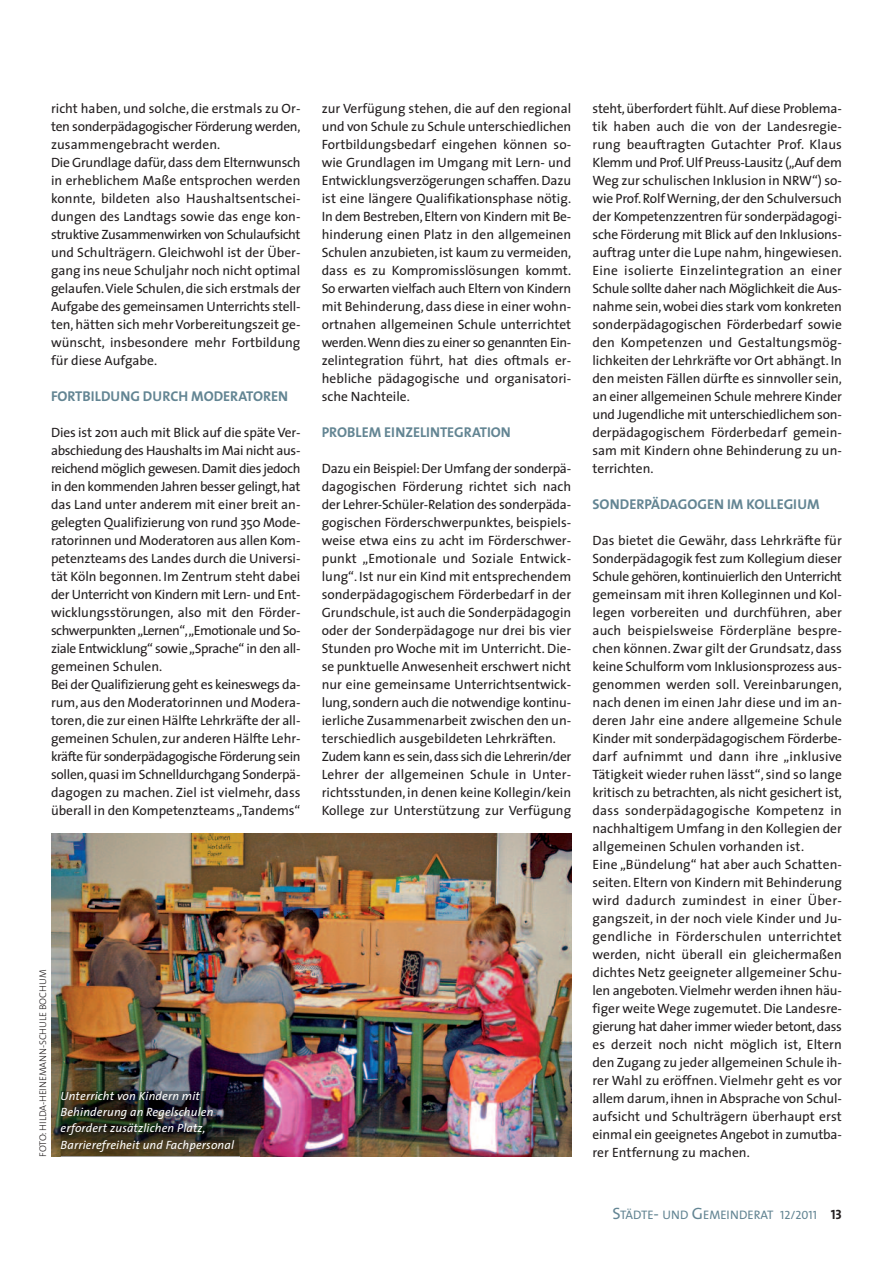
<style>
.page{position:relative;width:893px;height:1263px;background:#fff}
.page>*{position:absolute;margin:0;border:0;box-sizing:border-box;transform-origin:0 0}
.t1{font:700 14.25px "The Sans";color:#638593}
.t2{font:13.5px/18px "The Sans";color:#231f20}
.t3{font:12.3px "The Sans";color:#638593}
.t4{font:italic 12px/16.2px "The Sans";letter-spacing:.01em;color:#fff}
.t5{font:300 9.75px "The Sans";letter-spacing:-.01em;color:#231f20}
.s1{font-size:16.5px}
.s2{font-family:"The Sans Caps";font-size:12px}
.s3{font-family:"The Sans Bold Caps";font-size:13.5px;color:#231f20}
</style>
<div class="page">
<img style="left:51px;top:834px;width:520px;height:323px">
<hr style="left:61px;top:1156px;width:179px;height:1px;background:#a8a9ad">
<img style="left:61px;top:1091px;width:179px;height:65px">
<p class="t2" style="left:51px;top:100px;width:251px">richt haben, und solche, die erstmals zu Or&shy;ten sonderpädagogischer Förderung werden, zusammengebracht werden.<br>Die Grundlage dafür,dass dem Elternwunsch in erheblichem Maße entsprochen werden konnte, bildeten also Haushaltsentschei&shy;dungen des Landtags sowie das enge kon&shy;struktive Zusammenwirken von Schulaufsicht und Schulträgern. Gleichwohl ist der Über&shy;gang ins neue Schuljahr noch nicht optimal gelaufen.Viele Schulen,die sich erstmals der Aufgabe des gemeinsamen Unterrichts stell&shy;ten,hätten sich mehr Vorbereitungszeit ge&shy;wünscht, insbesondere mehr Fortbildung für diese Aufgabe.</p>
<p class="t1" style="left:51px;top:390px;width:239px">FORTBILDUNG DURCH MODERATOREN</p>
<p class="t2" style="left:51px;top:424px;width:251px">Dies ist 2011 auch mit Blick auf die späte Ver&shy;abschiedung des Haushalts im Mai nicht aus&shy;reichend möglich gewesen.Damit dies jedoch in den kommenden Jahren besser gelingt,hat das Land unter anderem mit einer breit an&shy;gelegten Qualifizierung von rund 350 Mode&shy;ratorinnen und Moderatoren aus allen Kom&shy;petenzteams des Landes durch die Universi&shy;tät Köln begonnen. Im Zentrum steht dabei der Unterricht von Kindern mit Lern- und Ent&shy;wicklungsstörungen, also mit den Förder&shy;schwerpunkten„Lernen“,„Emotionale und So&shy;ziale Entwicklung“ sowie„Sprache“ in den all&shy;gemeinen Schulen.<br>Bei der Qualifizierung geht es keineswegs da&shy;rum, aus den Moderatorinnen und Modera&shy;toren,die zur einen Hälfte Lehrkräfte der all&shy;gemeinen Schulen, zur anderen Hälfte Lehr&shy;kräfte für sonderpädagogische Förderung sein sollen,quasi im Schnelldurchgang Sonderpä&shy;dagogen zu machen. Ziel ist vielmehr, dass überall in den Kompetenzteams „Tandems“</p>
<p class="t2" style="left:322px;top:100px;width:251px;text-align:justify">zur Verfügung stehen, die auf den regional und von Schule zu Schule unterschiedlichen Fortbildungsbedarf eingehen können so&shy;wie Grundlagen im Umgang mit Lern- und Entwicklungsverzögerungen schaffen.Dazu ist eine längere Qualifikationsphase nötig.<br>In dem Bestreben,Eltern von Kindern mit Be&shy;hinderung einen Platz in den allgemeinen Schulen anzubieten,ist kaum zu vermeiden, dass es zu Kompromisslösungen kommt.<br>So erwarten vielfach auch Eltern von Kindern mit Behinderung,dass diese in einer wohn&shy;ortnahen allgemeinen Schule unterrichtet werden.Wenn dies zu einer so genannten Ein&shy;zelintegration führt, hat dies oftmals er&shy;hebliche pädagogische und organisatori&shy;sche Nachteile.</p>
<p class="t1" style="left:322px;top:426px;width:191px">PROBLEM EINZELINTEGRATION</p>
<p class="t2" style="left:322px;top:460px;width:251px">Dazu ein Beispiel:Der Umfang der sonderpä&shy;dagogischen Förderung richtet sich nach der Lehrer-Schüler-Relation des sonderpäda&shy;gogischen Förderschwerpunktes, beispiels&shy;weise etwa eins zu acht im Förderschwer&shy;punkt „Emotionale und Soziale Entwick&shy;lung“. Ist nur ein Kind mit entsprechendem sonderpädagogischem Förderbedarf in der Grundschule, ist auch die Sonderpädagogin oder der Sonderpädagoge nur drei bis vier Stunden pro Woche mit im Unterricht. Die&shy;se punktuelle Anwesenheit erschwert nicht nur eine gemeinsame Unterrichtsentwick&shy;lung, sondern auch die notwendige kontinu&shy;ierliche Zusammenarbeit zwischen den un&shy;terschiedlich ausgebildeten Lehrkräften.<br>Zudem kann es sein,dass sich die Lehrerin/der Lehrer der allgemeinen Schule in Unter&shy;richtsstunden, in denen keine Kollegin/kein Kollege zur Unterstützung zur Verfügung</p>
<p class="t5" style="left:39px;top:1157px;width:189px;rotate:-90deg">FOTO:HILDA-HEINEMANN-SCHULE BOCHUM</p>
<p class="t4" style="left:61px;top:1089px;width:175px">Unterricht von Kindern mit<br>Behinderung an Regelschulen erfordert zusätzlichen Platz,<br>Barrierefreiheit und Fachpersonal</p>
<p class="t2" style="left:592px;top:100px;width:251px;text-align:justify">steht,überfordert fühlt.Auf diese Problema&shy;tik haben auch die von der Landesregie&shy;rung beauftragten Gutachter Prof. Klaus Klemm und Prof.Ulf Preuss-Lausitz („Auf dem Weg zur schulischen Inklusion in NRW“) so&shy;wie Prof.RolfWerning,der den Schulversuch der Kompetenzzentren für sonderpädagogi&shy;sche Förderung mit Blick auf den Inklusions&shy;auftrag unter die Lupe nahm, hingewiesen.<br>Eine isolierte Einzelintegration an einer Schule sollte daher nach Möglichkeit die Aus&shy;nahme sein,wobei dies stark vom konkreten sonderpädagogischen Förderbedarf sowie den Kompetenzen und Gestaltungsmög&shy;lichkeiten der Lehrkräfte vor Ort abhängt. In den meisten Fällen dürfte es sinnvoller sein, an einer allgemeinen Schule mehrere Kinder und Jugendliche mit unterschiedlichem son&shy;derpädagogischem Förderbedarf gemein&shy;sam mit Kindern ohne Behinderung zu un&shy;terrichten.</p>
<p class="t1" style="left:592px;top:498px;width:229px">SONDERPÄDAGOGEN IM KOLLEGIUM</p>
<p class="t2" style="left:592px;top:532px;width:251px">Das bietet die Gewähr, dass Lehrkräfte für Sonderpädagogik fest zum Kollegium dieser Schule gehören,kontinuierlich den Unterricht gemeinsam mit ihren Kolleginnen und Kol&shy;legen vorbereiten und durchführen, aber auch beispielsweise Förderpläne bespre&shy;chen können. Zwar gilt der Grundsatz, dass keine Schulform vom Inklusionsprozess aus&shy;genommen werden soll. Vereinbarungen, nach denen im einen Jahr diese und im an&shy;deren Jahr eine andere allgemeine Schule Kinder mit sonderpädagogischem Förderbe&shy;darf aufnimmt und dann ihre „inklusive Tätigkeit wieder ruhen lässt“, sind so lange kritisch zu betrachten,als nicht gesichert ist, dass sonderpädagogische Kompetenz in nachhaltigem Umfang in den Kollegien der allgemeinen Schulen vorhanden ist.<br>Eine „Bündelung“ hat aber auch Schatten&shy;seiten. Eltern von Kindern mit Behinderung wird dadurch zumindest in einer Über&shy;gangszeit, in der noch viele Kinder und Ju&shy;gendliche in Förderschulen unterrichtet werden, nicht überall ein gleichermaßen dichtes Netz geeigneter allgemeiner Schu&shy;len angeboten.Vielmehr werden ihnen häu&shy;figer weiteWege zugemutet.Die Landesre&shy;gierung hat daher immer wieder betont,dass es derzeit noch nicht möglich ist, Eltern den Zugang zu jeder allgemeinen Schule ih&shy;rer Wahl zu eröffnen. Vielmehr geht es vor allem darum, ihnen in Absprache von Schul&shy;aufsicht und Schulträgern überhaupt erst einmal ein geeignetes Angebot in zumutba-</p>
<p class="t2" style="left:592px;top:1144px;width:159px">rer Entfernung zu machen.</p>
<p class="t3" style="left:612px;top:1210px;width:231px"><span class="s1">S</span>TÄDTE<span class="s1">-</span> UND <span class="s1">G</span>EMEINDERAT <span class="s2">12/2011</span> <span class="s3">13</span></p>
</div>
